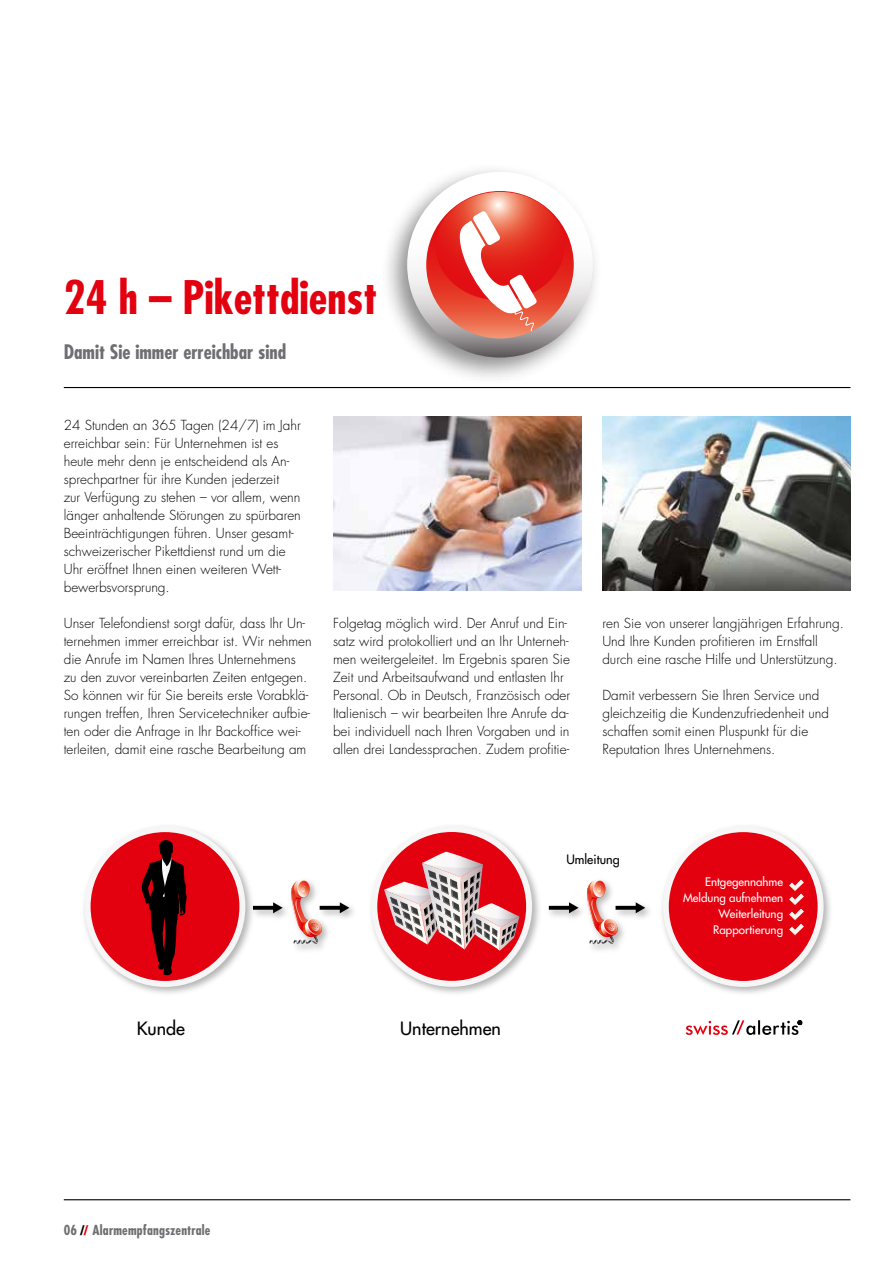
<style>
.page{position:relative;width:893px;height:1263px;background:#fff}
.page>*{position:absolute;margin:0;border:0;box-sizing:border-box;transform-origin:0 0}
.t1{font:700 condensed 45px "Futura Std";color:#e3000f}
.t2{font:700 condensed 19.5px "Futura Std";color:#6f6f73}
.t3{font:500 17.85px "Futura Std";color:#000}
.t4{font:300 13.5px/18px "Futura Std";color:#000}
.t5{font:700 condensed 13.5px "Futura Std";letter-spacing:.015em;color:#6f6f73}
.t6{font:500 12.6px "Futura Std";color:#000}
.t7{font:500 11.55px/15.8px "Futura Std";color:#fff;text-align:right}
.s1{font-family:"Univers LT Std";font-weight:900;font-stretch:normal;color:#000}
.s2{font-family:"Univers LT Std";font-weight:900;font-stretch:normal;color:#e3000f}
</style>
<div class="page">
<hr style="left:64px;top:1199px;width:786px;height:1px;background:#000">
<hr style="left:64px;top:387px;width:786px;height:1px;background:#000">
<img style="left:333px;top:417px;width:248px;height:173px">
<img style="left:602px;top:417px;width:248px;height:173px">
<hr style="left:892px;top:0;width:1px;height:1263px;background:#d7dbdb">
<svg style="left:686px;top:1020px;width:116px;height:15px"></svg>
<img style="left:257px;top:906px;width:97px;height:45px">
<svg style="left:257px;top:902px;width:26px;height:11px"></svg>
<svg style="left:290px;top:880px;width:59px;height:65px"></svg>
<img style="left:548px;top:906px;width:102px;height:45px">
<svg style="left:549px;top:902px;width:30px;height:11px"></svg>
<svg style="left:586px;top:880px;width:59px;height:65px"></svg>
<img style="left:371px;top:826px;width:168px;height:168px">
<div style="left:371px;top:826px;width:161px;height:161px;background:#f6f6f6;border-radius:50%"></div>
<div style="left:377px;top:832px;width:149px;height:149px;background:#e3000f;border-radius:50%"></div>
<svg style="left:384px;top:852px;width:136px;height:99px"></svg>
<img style="left:662px;top:826px;width:168px;height:168px">
<div style="left:663px;top:826px;width:161px;height:161px;background:#f6f6f6;border-radius:50%"></div>
<div style="left:669px;top:832px;width:149px;height:149px;background:#e3000f;border-radius:50%"></div>
<svg style="left:789px;top:879px;width:15px;height:57px"></svg>
<img style="left:84px;top:826px;width:173px;height:168px">
<div style="left:85px;top:826px;width:160px;height:161px;background:#f6f6f6;border-radius:50%"></div>
<div style="left:91px;top:832px;width:148px;height:149px;background:#e3000f;border-radius:50%"></div>
<svg style="left:141px;top:840px;width:46px;height:135px"></svg>
<div style="left:380px;top:162px;width:223px;height:222px;background:#000;opacity:.45"></div>
<svg style="left:407px;top:172px;width:186px;height:186px"></svg>
<svg style="left:426px;top:191px;width:148px;height:147px"></svg>
<h1 class="t1" style="left:64px;top:269px;width:315px">24 h – Pikettdienst</h1>
<h2 class="t2" style="left:64px;top:339px;width:224px">Damit Sie immer erreichbar sind</h2>
<p class="t4" style="left:64px;top:416px;width:239px">24 Stunden an 365 Tagen (24/7) im Jahr erreichbar sein: Für Unternehmen ist es heute mehr denn je entscheidend als An&shy;sprechpartner für ihre Kunden jederzeit<br>zur Verfügung zu stehen – vor allem, wenn länger anhaltende Störungen zu spürbaren Beeinträchtigungen führen. Unser gesamt&shy;schweizerischer Pikettdienst rund um die Uhr eröffnet Ihnen einen weiteren Wett&shy;bewerbsvorsprung.</p>
<p class="t4" style="left:64px;top:614px;width:250px">Unser Telefondienst sorgt dafür, dass Ihr Un&shy;ternehmen immer erreichbar ist. Wir nehmen die Anrufe im Namen Ihres Unternehmens zu den zuvor vereinbarten Zeiten entgegen.<br>So können wir für Sie bereits erste Vorabklä&shy;rungen treffen, Ihren Servicetechniker aufbie&shy;ten oder die Anfrage in Ihr Backoffice wei&shy;terleiten, damit eine rasche Bearbeitung am</p>
<p class="t4" style="left:333px;top:614px;width:239px">Folgetag möglich wird. Der Anruf und Ein&shy;satz wird protokolliert und an Ihr Unterneh&shy;men weitergeleitet. Im Ergebnis sparen Sie Zeit und Arbeitsaufwand und entlasten Ihr Personal. Ob in Deutsch, Französisch oder Italienisch – wir bearbeiten Ihre Anrufe da&shy;bei individuell nach Ihren Vorgaben und in allen drei Landessprachen. Zudem profitie-</p>
<p class="t4" style="left:602px;top:614px;width:243px">ren Sie von unserer langjährigen Erfahrung.<br>Und Ihre Kunden profitieren im Ernstfall durch eine rasche Hilfe und Unterstützung.</p>
<p class="t4" style="left:602px;top:686px;width:228px">Damit verbessern Sie Ihren Service und gleichzeitig die Kundenzufriedenheit und schaffen somit einen Pluspunkt für die Reputation Ihres Unternehmens.</p>
<h3 class="t3" style="left:137px;top:1017px;width:50px">Kunde</h3>
<h3 class="t3" style="left:400px;top:1017px;width:102px">Unternehmen</h3>
<p class="t6" style="left:566px;top:852px;width:55px">Umleitung</p>
<p class="t7" style="left:683px;top:874px;width:101px">Entgegennahme<br>Meldung aufnehmen<br>Weiterleitung<br>Rapportierung</p>
<p class="t5" style="left:64px;top:1222px;width:148px">06 <span class="s1">/</span><span class="s2">/</span> Alarmempfangszentrale</p>
</div>
